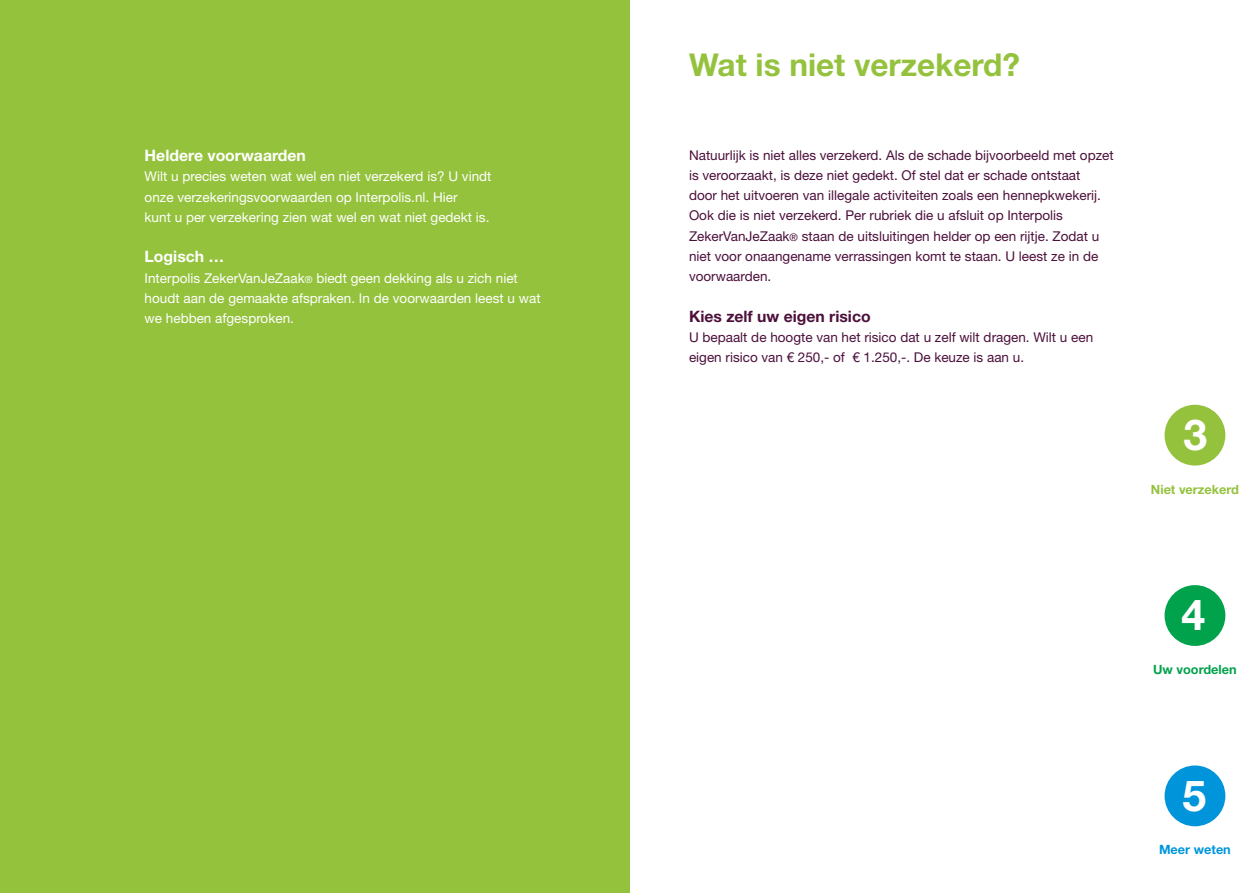
<style>
.page{position:relative;width:1259px;height:893px;background:#fff}
.page>*{position:absolute;margin:0;border:0;box-sizing:border-box;transform-origin:0 0}
.t1{font:700 42.75px "Helvetica Neue";color:#fff}
.t2{font:700 31.5px "Helvetica Neue";color:#94c23d}
.t3{font:700 15.75px "Helvetica Neue";color:#fff}
.t4{font:700 15.75px "Helvetica Neue";color:#4c103b}
.t5{font:13.5px/20.2px "Helvetica Neue";color:#4c103b}
.t6{font:13.5px/20.2px "Helvetica Neue";color:#fff}
.t7{font:700 12.75px "Helvetica Neue";color:#94c23d}
.t8{font:700 12.75px "Helvetica Neue";color:#00a24c}
.t9{font:700 12.75px "Helvetica Neue";color:#0095db}
.s1{font-size:9.75px}
.s2{font-size:10.5px}
.s3{font-family:"Helvetica Neue LT Std"}
</style>
<div class="page">
<div style="left:0;top:0;width:629px;height:893px;background:#94c23d"></div>
<div style="left:1164px;top:405px;width:61px;height:61px;background:#94c23d;border-radius:50%"></div>
<div style="left:1164px;top:585px;width:61px;height:61px;background:#00a24c;border-radius:50%"></div>
<div style="left:1164px;top:765px;width:61px;height:61px;background:#0095db;border-radius:50%"></div>
<p class="t3" style="left:145px;top:146px;width:163px">Heldere voorwaarden</p>
<p class="t6" style="left:145px;top:166px;width:348px">Wilt u precies weten wat wel en niet verzekerd is? U vindt onze verzekeringsvoorwaarden op Interpolis.nl. Hier<br>kunt u per verzekering zien wat wel en wat niet gedekt is.</p>
<p class="t3" style="left:145px;top:247px;width:81px">Logisch …</p>
<p class="t6" style="left:145px;top:268px;width:397px">Interpolis ZekerVanJeZaak<span class="s1">®</span> biedt geen dekking als u zich niet houdt aan de gemaakte afspraken. In de voorwaarden leest u wat we hebben afgesproken.</p>
<h2 class="t2" style="left:689px;top:45px;width:332px">Wat is niet verzekerd?</h2>
<p class="t5" style="left:689px;top:144px;width:426px">Natuurlijk is niet alles verzekerd. Als de schade bijvoorbeeld met opzet is veroorzaakt, is deze niet gedekt. Of stel dat er schade ontstaat<br>door het uitvoeren van illegale activiteiten zoals een hennepkwekerij.<br>Ook die is niet verzekerd. Per rubriek die u afsluit op Interpolis ZekerVanJeZaak<span class="s2">®</span> staan de uitsluitingen helder op een rijtje. Zodat u niet voor onaangename verrassingen komt te staan. U leest ze in de voorwaarden.</p>
<p class="t4" style="left:689px;top:306px;width:183px">Kies zelf uw eigen risico</p>
<p class="t5" style="left:689px;top:327px;width:406px">U bepaalt de hoogte van het risico dat u zelf wilt dragen. Wilt u een eigen risico van <span class="s3">€ 250,- of € 1.250,-. De</span> keuze is aan u.</p>
<h1 class="t1" style="left:1183px;top:408px;width:25px">3</h1>
<p class="t7" style="left:1151px;top:481px;width:90px">Niet verzekerd</p>
<h1 class="t1" style="left:1181px;top:589px;width:25px">4</h1>
<p class="t8" style="left:1153px;top:662px;width:85px">Uw voordelen</p>
<h1 class="t1" style="left:1182px;top:769px;width:25px">5</h1>
<p class="t9" style="left:1159px;top:842px;width:73px">Meer weten</p>
</div>
